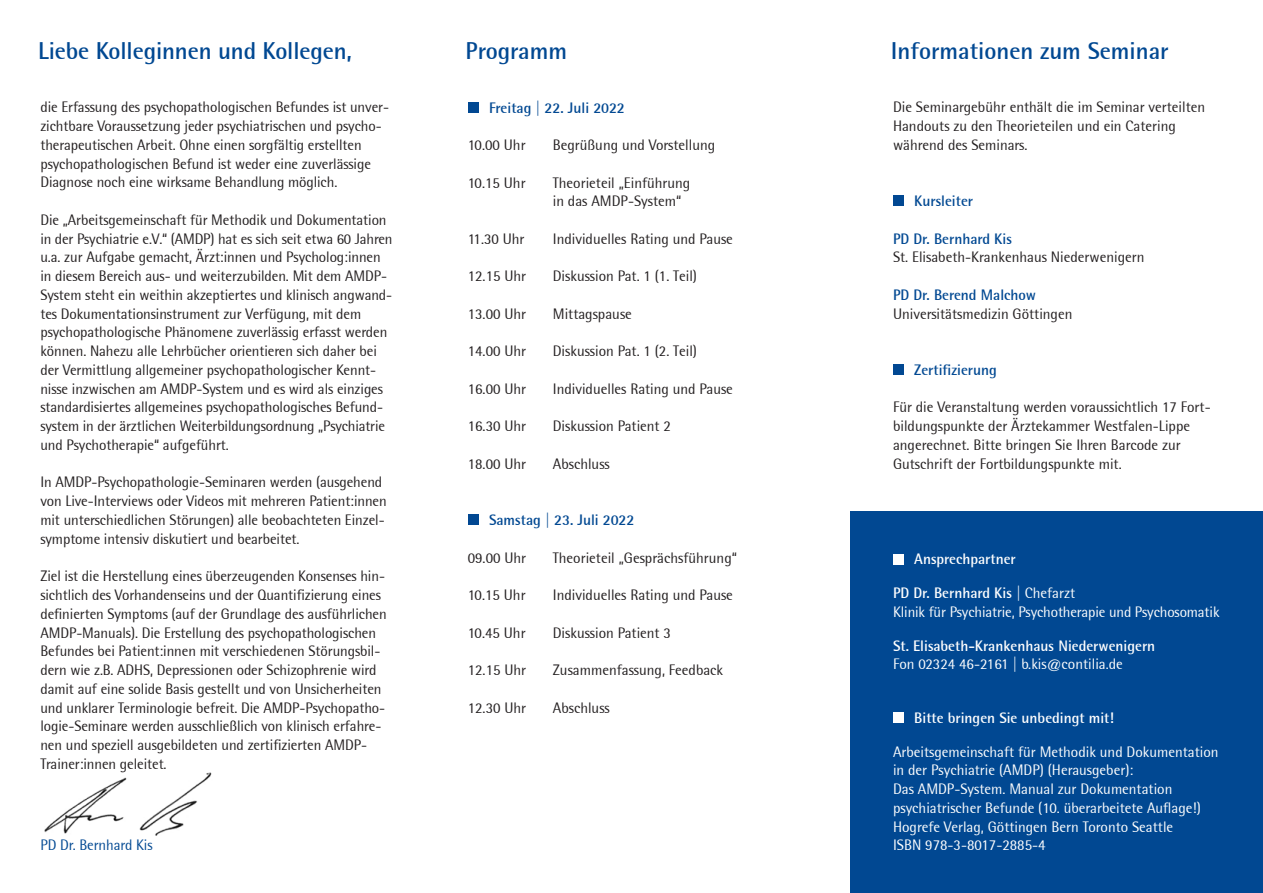
<style>
.page{position:relative;width:1263px;height:893px;background:#fff}
.page>*{position:absolute;margin:0;border:0;box-sizing:border-box;transform-origin:0 0}
.t1{font:700 24px "Rotis Semi Sans";letter-spacing:-.005em;color:#014892}
.t2{font:15px/18.8px "Rotis Semi Sans";letter-spacing:-.005em;color:#231f20}
.t3{font:15px/18.8px "Rotis Semi Sans";color:#fff}
.t4{font:700 15px "Rotis Semi Sans";color:#014892}
.t5{font:700 15px "Rotis Semi Sans";color:#fff}
.t6{font:15px "Rotis Semi Sans";letter-spacing:-.005em;color:#014892}
.s1{font-weight:700}
</style>
<div class="page">
<img style="left:45px;top:772px;width:167px;height:64px">
<div style="left:850px;top:511px;width:413px;height:382px;background:#014892"></div>
<div style="left:468px;top:102px;width:10px;height:11px;background:#014892"></div>
<div style="left:468px;top:515px;width:10px;height:10px;background:#014892"></div>
<div style="left:893px;top:554px;width:11px;height:10px;background:#fff"></div>
<div style="left:893px;top:712px;width:11px;height:11px;background:#fff"></div>
<div style="left:893px;top:196px;width:11px;height:10px;background:#014892"></div>
<div style="left:893px;top:364px;width:11px;height:11px;background:#014892"></div>
<h1 class="t1" style="left:38px;top:36px;width:315px">Liebe Kolleginnen und Kollegen,</h1>
<p class="t2" style="left:40px;top:98px;width:350px">die Erfassung des psychopathologischen Befundes ist unver&shy;zichtbare Voraussetzung jeder psychiatrischen und psycho&shy;therapeutischen Arbeit. Ohne einen sorgfältig erstellten psychopathologischen Befund ist weder eine zuverlässige Diagnose noch eine wirksame Behandlung möglich.</p>
<p class="t2" style="left:40px;top:210px;width:354px">Die „Arbeitsgemeinschaft für Methodik und Dokumentation in der Psychiatrie e.V.“ (AMDP) hat es sich seit etwa 60 Jahren u.a. zur Aufgabe gemacht, Ärzt:innen und Psycholog:innen in diesem Bereich aus- und weiterzubilden. Mit dem AMDP-System steht ein weithin akzeptiertes und klinisch angwand&shy;tes Dokumentationsinstrument zur Verfügung, mit dem psychopathologische Phänomene zuverlässig erfasst werden können. Nahezu alle Lehrbücher orientieren sich daher bei der Vermittlung allgemeiner psychopathologischer Kennt&shy;nisse inzwischen am AMDP-System und es wird als einziges standardisiertes allgemeines psychopathologisches Befund&shy;system in der ärztlichen Weiterbildungsordnung „Psychiatrie und Psychotherapie“ aufgeführt.</p>
<p class="t2" style="left:40px;top:473px;width:348px">In AMDP-Psychopathologie-Seminaren werden (ausgehend von Live-Interviews oder Videos mit mehreren Patient:innen mit unterschiedlichen Störungen) alle beobachteten Einzel&shy;symptome intensiv diskutiert und bearbeitet.</p>
<p class="t2" style="left:40px;top:567px;width:348px">Ziel ist die Herstellung eines überzeugenden Konsenses hin&shy;sichtlich des Vorhandenseins und der Quantifizierung eines definierten Symptoms (auf der Grundlage des ausführlichen AMDP-Manuals). Die Erstellung des psychopathologischen Befundes bei Patient:innen mit verschiedenen Störungsbil&shy;dern wie z.B. ADHS, Depressionen oder Schizophrenie wird damit auf eine solide Basis gestellt und von Unsicherheiten und unklarer Terminologie befreit. Die AMDP-Psychopatho&shy;logie-Seminare werden ausschließlich von klinisch erfahre&shy;nen und speziell ausgebildeten und zertifizierten AMDP-Trainer:innen geleitet.</p>
<p class="t6" style="left:40px;top:836px;width:114px">PD Dr. Bernhard Kis</p>
<h1 class="t1" style="left:466px;top:36px;width:103px">Programm</h1>
<h1 class="t1" style="left:891px;top:36px;width:279px">Informationen zum Seminar</h1>
<p class="t4" style="left:489px;top:98px;width:137px">Freitag | 22. Juli 2022</p>
<p class="t2" style="left:468px;top:136px;width:59px">10.00 Uhr</p>
<p class="t2" style="left:553px;top:136px;width:164px">Begrüßung und Vorstellung</p>
<p class="t2" style="left:468px;top:173px;width:59px">10.15 Uhr</p>
<p class="t2" style="left:553px;top:173px;width:139px">Theorieteil „Einführung in das AMDP-System“</p>
<p class="t2" style="left:468px;top:229px;width:58px">11.30 Uhr</p>
<p class="t2" style="left:553px;top:229px;width:182px">Individuelles Rating und Pause</p>
<p class="t2" style="left:468px;top:267px;width:60px">12.15 Uhr</p>
<p class="t2" style="left:553px;top:267px;width:146px">Diskussion Pat. 1 (1. Teil)</p>
<p class="t2" style="left:468px;top:304px;width:60px">13.00 Uhr</p>
<p class="t2" style="left:553px;top:304px;width:81px">Mittagspause</p>
<p class="t2" style="left:468px;top:342px;width:60px">14.00 Uhr</p>
<p class="t2" style="left:553px;top:342px;width:146px">Diskussion Pat. 1 (2. Teil)</p>
<p class="t2" style="left:468px;top:379px;width:60px">16.00 Uhr</p>
<p class="t2" style="left:553px;top:379px;width:182px">Individuelles Rating und Pause</p>
<p class="t2" style="left:468px;top:417px;width:60px">16.30 Uhr</p>
<p class="t2" style="left:553px;top:417px;width:120px">Diskussion Patient 2</p>
<p class="t2" style="left:468px;top:454px;width:60px">18.00 Uhr</p>
<p class="t2" style="left:553px;top:454px;width:58px">Abschluss</p>
<p class="t2" style="left:893px;top:98px;width:314px">Die Seminargebühr enthält die im Seminar verteilten<br>Handouts zu den Theorieteilen und ein Catering während des Seminars.</p>
<p class="t4" style="left:914px;top:192px;width:60px">Kursleiter</p>
<p class="t4" style="left:893px;top:229px;width:121px">PD Dr. Bernhard Kis</p>
<p class="t2" style="left:893px;top:248px;width:253px">St. Elisabeth-Krankenhaus Niederwenigern</p>
<p class="t4" style="left:893px;top:286px;width:145px">PD Dr. Berend Malchow</p>
<p class="t2" style="left:893px;top:304px;width:181px">Universitätsmedizin Göttingen</p>
<p class="t4" style="left:914px;top:361px;width:84px">Zertifizierung</p>
<p class="t2" style="left:893px;top:398px;width:319px">Für die Veranstaltung werden voraussichtlich 17 Fort&shy;bildungspunkte der Ärztekammer Westfalen-Lippe angerechnet. Bitte bringen Sie Ihren Barcode zur Gutschrift der Fortbildungspunkte mit.</p>
<p class="t4" style="left:489px;top:511px;width:147px">Samstag | 23. Juli 2022</p>
<p class="t2" style="left:468px;top:548px;width:60px">09.00 Uhr</p>
<p class="t2" style="left:553px;top:548px;width:186px">Theorieteil „Gesprächsführung“</p>
<p class="t2" style="left:468px;top:586px;width:59px">10.15 Uhr</p>
<p class="t2" style="left:553px;top:586px;width:182px">Individuelles Rating und Pause</p>
<p class="t2" style="left:468px;top:623px;width:59px">10.45 Uhr</p>
<p class="t2" style="left:553px;top:623px;width:120px">Diskussion Patient 3</p>
<p class="t2" style="left:468px;top:661px;width:60px">12.15 Uhr</p>
<p class="t2" style="left:553px;top:661px;width:172px">Zusammenfassung, Feedback</p>
<p class="t2" style="left:468px;top:698px;width:60px">12.30 Uhr</p>
<p class="t2" style="left:553px;top:698px;width:58px">Abschluss</p>
<p class="t5" style="left:914px;top:550px;width:103px">Ansprechpartner</p>
<p class="t3" style="left:893px;top:584px;width:328px"><span class="s1">PD Dr. Bernhard Kis</span> | Chefarzt<br>Klinik für Psychiatrie, Psychotherapie und Psychosomatik</p>
<p class="t5" style="left:893px;top:636px;width:264px">St. Elisabeth-Krankenhaus Niederwenigern</p>
<p class="t3" style="left:893px;top:655px;width:231px">Fon 02324 46-2161 | b.kis@contilia.de</p>
<p class="t5" style="left:914px;top:709px;width:201px">Bitte bringen Sie unbedingt mit!</p>
<p class="t3" style="left:893px;top:742px;width:327px">Arbeitsgemeinschaft für Methodik und Dokumentation in der Psychiatrie (AMDP) (Herausgeber):<br>Das AMDP-System. Manual zur Dokumentation psychiatrischer Befunde (10. überarbeitete Auflage!)<br>Hogrefe Verlag, Göttingen Bern Toronto Seattle<br>ISBN 978-3-8017-2885-4</p>
</div>
